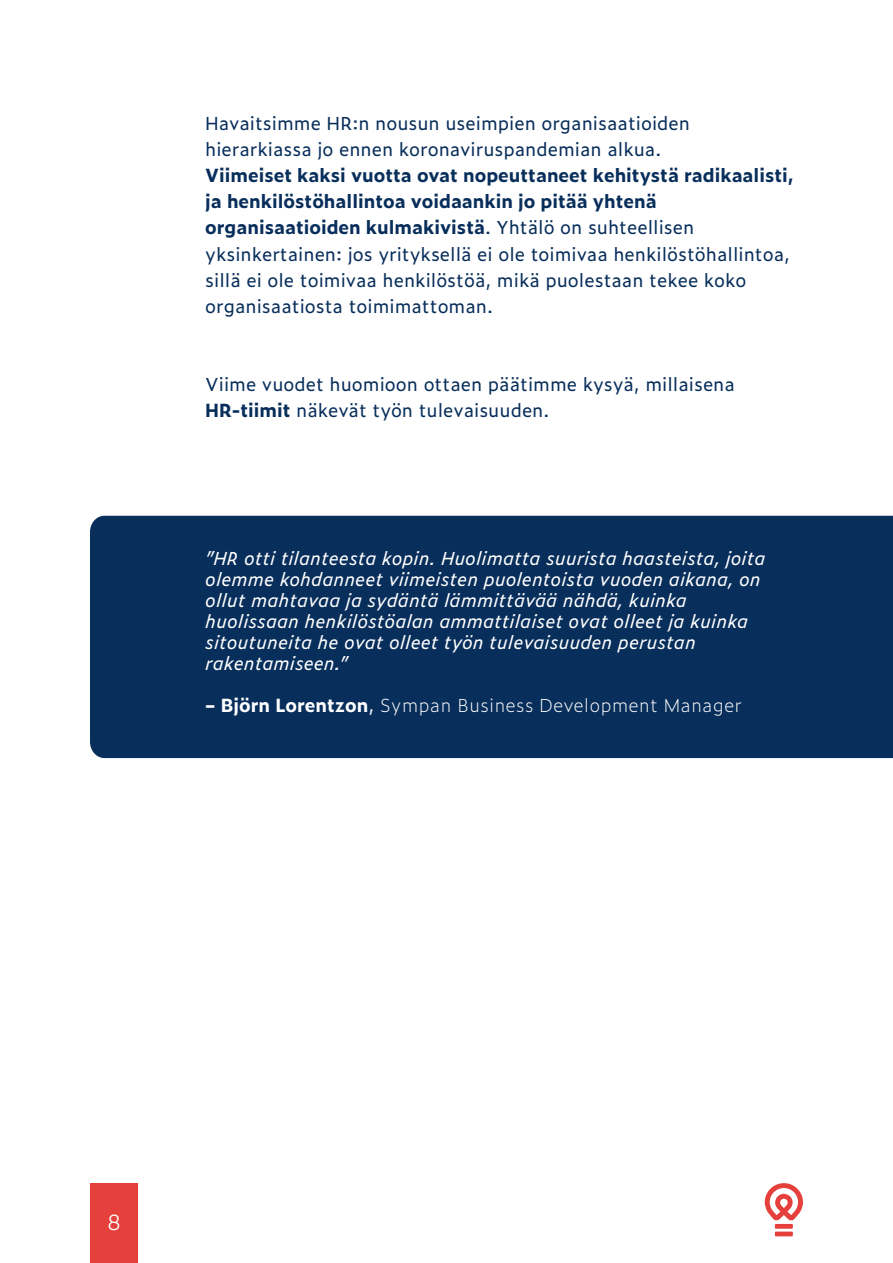
<style>
.page{position:relative;width:893px;height:1263px;background:#fff}
.page>*{position:absolute;margin:0;border:0;box-sizing:border-box;transform-origin:0 0}
.t1{font:300 21px "Zeitung Micro Pro";color:#fff}
.S_Body_copy{font:18px/26.1px "Zeitung Micro Pro";color:#082e5b}
.S_Quote_with_BG{font:italic 18px/21px "Zeitung Micro Pro";color:#fff}
.S_Body_copy-2{font:700 18px/26.1px "Zeitung Micro Pro";color:#082e5b}
.S_Quote_with_BG-2{font:200 18px "Zeitung Micro Pro";color:#fff}
.s1{font-weight:400}
.s2{font-weight:700}
</style>
<div class="page">
<div style="left:90px;top:1183px;width:48px;height:80px;background:#e6403c"></div>
<div style="left:775px;top:1224px;width:18px;height:5px;background:#e6403c"></div>
<div style="left:775px;top:1231px;width:18px;height:5px;background:#e6403c"></div>
<svg style="left:765px;top:1183px;width:38px;height:37px"></svg>
<div style="left:90px;top:516px;width:803px;height:242px;background:#082e5b"></div>
<p class="S_Body_copy" style="left:205px;top:110px;width:486px">Havaitsimme HR:n nousun useimpien organisaatioiden</p>
<p class="S_Body_copy" style="left:205px;top:136px;width:458px">hierarkiassa jo ennen koronaviruspandemian alkua.</p>
<p class="S_Body_copy-2" style="left:205px;top:162px;width:590px">Viimeiset kaksi vuotta ovat nopeuttaneet kehitystä radikaalisti, ja henkilöstöhallintoa voidaankin jo pitää yhtenä</p>
<p class="S_Body_copy-2" style="left:205px;top:214px;width:491px">organisaatioiden kulmakivistä<span class="s1">. Yhtälö on suhteellisen</span></p>
<p class="S_Body_copy" style="left:205px;top:240px;width:586px">yksinkertainen: jos yrityksellä ei ole toimivaa henkilöstöhallintoa, sillä ei ole toimivaa henkilöstöä, mikä puolestaan tekee koko</p>
<p class="S_Body_copy" style="left:205px;top:292px;width:289px">organisaatiosta toimimattoman.</p>
<p class="S_Body_copy" style="left:205px;top:371px;width:531px">Viime vuodet huomioon ottaen päätimme kysyä, millaisena<br><span class="s2">HR-tiimit</span> näkevät työn tulevaisuuden.</p>
<p class="S_Quote_with_BG" style="left:205px;top:547px;width:562px">”HR otti tilanteesta kopin. Huolimatta suurista haasteista, joita olemme kohdanneet viimeisten puolentoista vuoden aikana, on ollut mahtavaa ja sydäntä lämmittävää nähdä, kuinka</p>
<p class="S_Quote_with_BG" style="left:205px;top:610px;width:544px">huolissaan henkilöstöalan ammattilaiset ovat olleet ja kuinka sitoutuneita he ovat olleet työn tulevaisuuden perustan</p>
<p class="S_Quote_with_BG" style="left:205px;top:652px;width:144px">rakentamiseen.”</p>
<p class="S_Quote_with_BG-2" style="left:205px;top:692px;width:538px"><span class="s2">– Björn Lorentzon</span><span class="s1">,</span> Sympan Business Development Manager</p>
<p class="t1" style="left:107px;top:1206px;width:16px">8</p>
</div>
